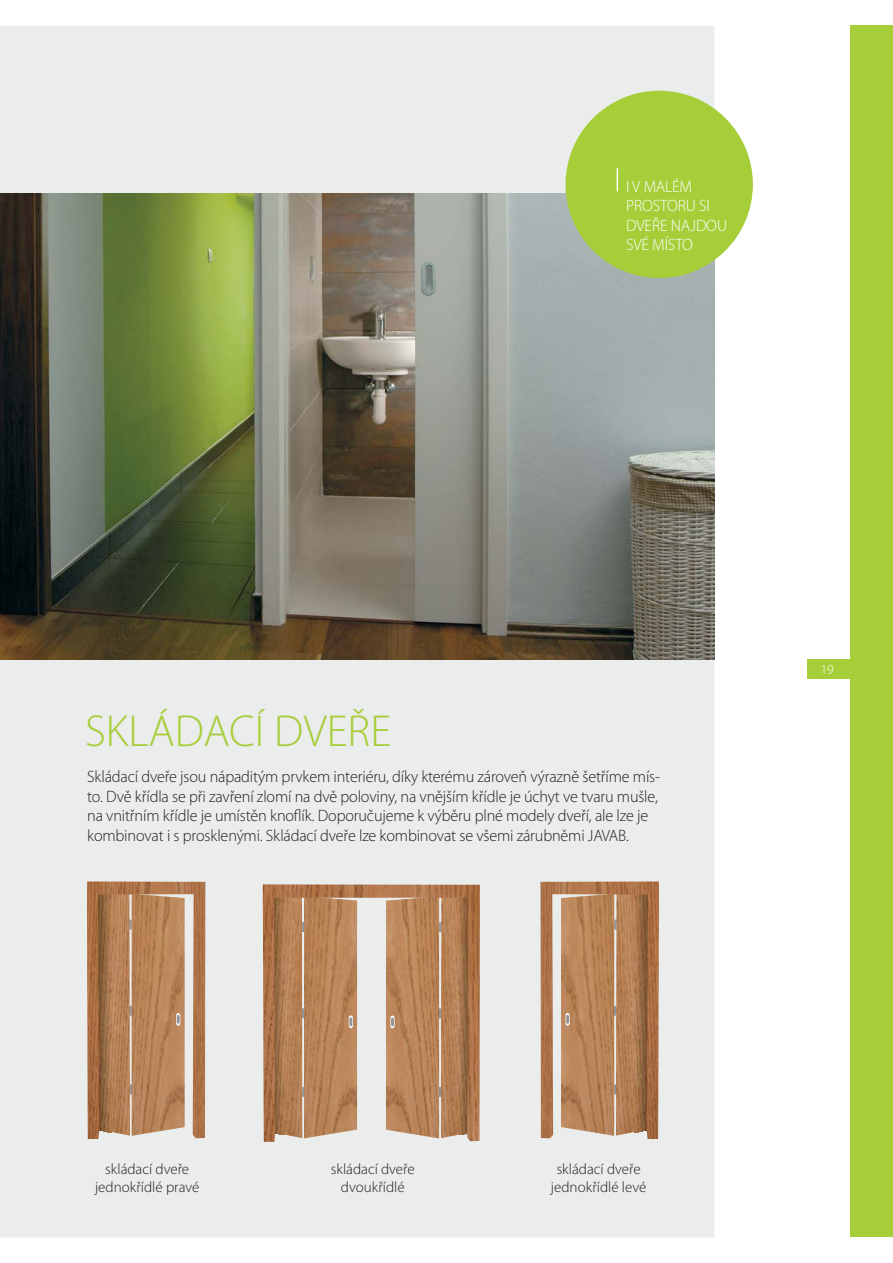
<style>
.page{position:relative;width:893px;height:1263px;background:#fff}
.page>*{position:absolute;margin:0;border:0;box-sizing:border-box;transform-origin:0 0}
.t1{font:300 45px "Myriad Pro";color:#a6ce39}
.t2{font:300 16.5px/19.5px "Myriad Pro";letter-spacing:-.01em;color:#231f20}
.t3{font:300 16.5px/19.5px "Myriad Pro";letter-spacing:-.01em;color:#fff}
.t4{font:300 15px/18px "Myriad Pro";color:#231f20;text-align:center}
.t5{font:300 13.5px "Myriad Pro";color:#fff}
</style>
<div class="page">
<div style="left:0;top:26px;width:714px;height:1211px;background:#ebecec"></div>
<div style="left:808px;top:659px;width:85px;height:19px;background:#a6ce39"></div>
<div style="left:850px;top:26px;width:43px;height:1211px;background:#a6ce39"></div>
<img style="left:0;top:193px;width:714px;height:466px">
<img style="left:87px;top:881px;width:118px;height:258px">
<img style="left:263px;top:884px;width:217px;height:258px">
<div style="left:567px;top:92px;width:185px;height:185px;background:#a6ce39;border-radius:50%"></div>
<svg style="left:617px;top:168px;width:1px;height:23px"></svg>
<img style="left:541px;top:881px;width:118px;height:258px">
<p class="t3" style="left:626px;top:178px;width:102px">I V MALÉM<br>PROSTORU SI<br>DVEŘE NAJDOU<br>SVÉ MÍSTO</p>
<h1 class="t1" style="left:85px;top:714px;width:308px">SKLÁDACÍ DVEŘE</h1>
<p class="t2" style="left:87px;top:768px;width:574px">Skládací dveře jsou nápaditým prvkem interiéru, díky kterému zároveň výrazně šetříme mís&shy;to. Dvě křídla se při zavření zlomí na dvě poloviny, na vnějším křídle je úchyt ve tvaru mušle, na vnitřním křídle je umístěn knoflík. Doporučujeme k výběru plné modely dveří, ale lze je kombinovat i s prosklenými. Skládací dveře lze kombinovat se všemi zárubněmi JAVAB.</p>
<p class="t4" style="left:95px;top:1162px;width:106px">skládací dveře jednokřídlé pravé</p>
<p class="t4" style="left:331px;top:1162px;width:85px">skládací dveře dvoukřídlé</p>
<p class="t4" style="left:551px;top:1162px;width:97px">skládací dveře jednokřídlé levé</p>
<p class="t5" style="left:821px;top:664px;width:15px">19</p>
</div>
